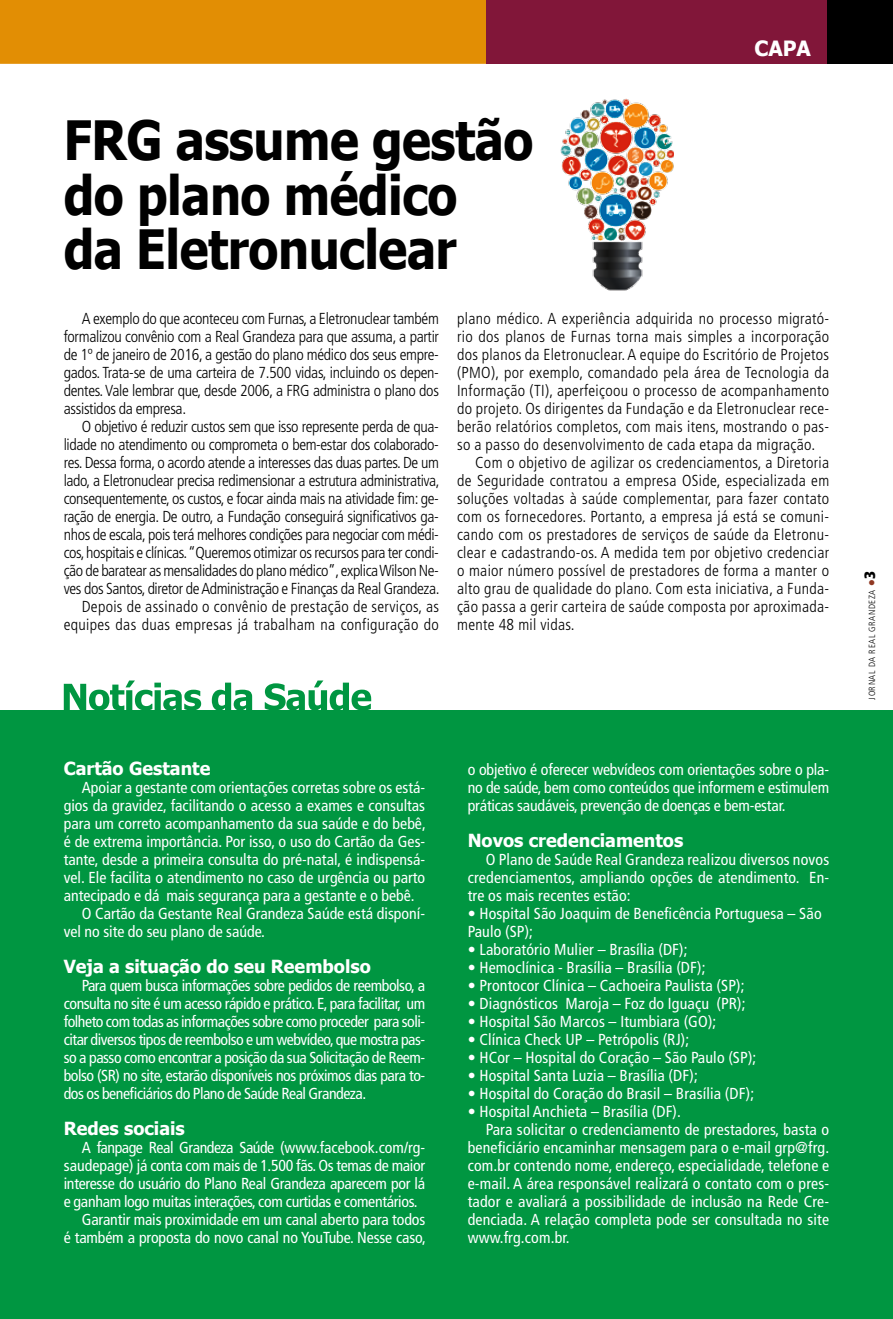
<style>
.page{position:relative;width:893px;height:1319px;background:#fff}
.page>*{position:absolute;margin:0;border:0;box-sizing:border-box;transform-origin:0 0}
.t1{font:700 54px/54px "Tahoma";letter-spacing:-.01em;color:#000;scale:.9 1}
.t2{font:700 21px "Tahoma";color:#fff}
.t3{font:700 18px "Tahoma";color:#fff}
.t4{font:condensed 15.9px/18px "Frutiger";color:#fff;text-align:justify}
.t5{font:300 condensed 15.9px/18px "Frutiger";letter-spacing:.02em;color:#000;text-align:justify}
.t6{font:300 condensed 15.9px/18px "Frutiger";letter-spacing:-.025em;color:#000;text-align:right}
.t7{font:condensed 15.9px "Frutiger";letter-spacing:-.02em;color:#fff}
.t8{font:condensed 15.9px "Frutiger";letter-spacing:-.03em;color:#fff}
.t9{font:300 condensed 9px "Frutiger";letter-spacing:.06em;color:#000}
.s1{color:#903822}
.s2{font-weight:900;font-size:15px}
</style>
<div class="page">
<div style="left:0;top:0;width:487px;height:64px;background:#e28e04"></div>
<img style="left:560px;top:98px;width:113px;height:193px">
<div style="left:0;top:710px;width:893px;height:608px;background:#009641"></div>
<div style="left:487px;top:0;width:406px;height:64px;background:#811639"></div>
<div style="left:827px;top:0;width:66px;height:64px;background:#000"></div>
<svg style="left:64px;top:680px;width:307px;height:30px"></svg>
<h1 class="t1" style="left:64px;top:116px;width:523px">FRG assume gestão do plano médico<br>da Eletronuclear</h1>
<h2 class="t2" style="left:754px;top:33px;width:15px">capa</h2>
<p class="t5" style="left:64px;top:310px;width:377px;text-indent:18px">A exemplo do que aconteceu com Furnas, a Eletronuclear também formalizou convênio com a Real Grandeza para que assuma, a partir de 1º de janeiro de 2016, a gestão do plano médico dos seus empre&shy;gados. Trata-se de uma carteira de 7.500 vidas, incluindo os depen&shy;dentes. Vale lembrar que, desde 2006, a FRG administra o plano dos assistidos da empresa.</p>
<p class="t6" style="left:64px;top:418px;width:377px">O objetivo é reduzir custos sem que isso represente perda de qua&shy;lidade no atendimento ou comprometa o bem-estar dos colaborado&shy;res. Dessa forma, o acordo atende a interesses das duas partes. De um lado, a Eletronuclear precisa redimensionar a estrutura administrativa, consequentemente, os custos, e focar ainda mais na atividade fim: ge&shy;ração de energia. De outro, a Fundação conseguirá significativos ga&shy;nhos de escala, pois terá melhores condições para negociar com médi&shy;cos, hospitais e clínicas. “Queremos otimizar os recursos para ter condi&shy;ção de baratear as mensalidades do plano médico”, explica Wilson Ne&shy;ves dos Santos, diretor de Administração e Finanças da Real Grandeza.<br>Depois de assinado o convênio de prestação de serviços, as equipes das duas empresas já trabalham na configuração do</p>
<p class="t5" style="left:457px;top:310px;width:374px">plano médico. A experiência adquirida no processo migrató-</p>
<p class="t5" style="left:457px;top:328px;width:374px">rio dos planos de Furnas torna mais simples a incorporação</p>
<p class="t5" style="left:457px;top:346px;width:374px">dos planos da Eletronuclear. A equipe do Escritório de Projetos</p>
<p class="t5" style="left:457px;top:364px;width:374px">(PMO), por exemplo, comandado pela área de Tecnologia da</p>
<p class="t5" style="left:457px;top:382px;width:374px">Informação (TI), aperfeiçoou o processo de acompanhamento</p>
<p class="t5" style="left:457px;top:400px;width:374px">do projeto. Os dirigentes da Fundação e da Eletronuclear rece-</p>
<p class="t5" style="left:457px;top:418px;width:374px">berão relatórios completos, com mais itens, mostrando o pas-</p>
<p class="t5" style="left:457px;top:436px;width:359px">so a passo do desenvolvimento de cada etapa da migração.</p>
<p class="t5" style="left:475px;top:454px;width:356px">Com o objetivo de agilizar os credenciamentos, a Diretoria</p>
<p class="t5" style="left:457px;top:472px;width:374px">de Seguridade contratou a empresa OSide, especializada em</p>
<p class="t5" style="left:457px;top:490px;width:374px">soluções voltadas à saúde complementar, para fazer contato</p>
<p class="t5" style="left:457px;top:508px;width:374px">com os fornecedores. Portanto, a empresa já está se comuni-</p>
<p class="t5" style="left:457px;top:526px;width:374px">cando com os prestadores de serviços de saúde da Eletronu-</p>
<p class="t5" style="left:457px;top:544px;width:374px">clear e cadastrando-os. A medida tem por objetivo credenciar</p>
<p class="t5" style="left:457px;top:562px;width:374px">o maior número possível de prestadores de forma a manter o</p>
<p class="t5" style="left:457px;top:580px;width:374px">alto grau de qualidade do plano. Com esta iniciativa, a Funda-</p>
<p class="t5" style="left:457px;top:598px;width:374px">ção passa a gerir carteira de saúde composta por aproximada-</p>
<p class="t5" style="left:457px;top:616px;width:119px">mente 48 mil vidas.</p>
<p class="t3" style="left:64px;top:755px;width:148px">Cartão Gestante</p>
<p class="t4" style="left:82px;top:778px;width:345px">Apoiar a gestante com orientações corretas sobre os está-</p>
<p class="t4" style="left:64px;top:796px;width:363px">gios da gravidez, facilitando o acesso a exames e consultas</p>
<p class="t4" style="left:64px;top:814px;width:364px">para um correto acompanhamento da sua saúde e do bebê,</p>
<p class="t4" style="left:64px;top:832px;width:363px">é de extrema importância. Por isso, o uso do Cartão da Ges-</p>
<p class="t4" style="left:64px;top:850px;width:363px">tante, desde a primeira consulta do pré-natal, é indispensá-</p>
<p class="t4" style="left:64px;top:868px;width:363px">vel. Ele facilita o atendimento no caso de urgência ou parto</p>
<p class="t4" style="left:64px;top:886px;width:352px">antecipado e dá mais segurança para a gestante e o bebê.</p>
<p class="t4" style="left:82px;top:904px;width:345px">O Cartão da Gestante Real Grandeza Saúde está disponí-</p>
<p class="t4" style="left:64px;top:922px;width:203px">vel no site do seu plano de saúde.</p>
<p class="t3" style="left:64px;top:953px;width:309px">Veja a situação do seu Reembolso</p>
<p class="t4" style="left:64px;top:976px;width:363px;text-indent:18px">Para quem busca informações sobre pedidos de reembolso, a consulta no site é um acesso rápido e prático. E, para facilitar, um folheto com todas as informações sobre como proceder para soli&shy;citar diversos tipos de reembolso e um webvídeo, que mostra pas&shy;so a passo como encontrar a posição da sua Solicitação de Reem&shy;bolso (SR) no site, estarão disponíveis nos próximos dias para to&shy;dos os beneficiários do Plano de Saúde Real Grandeza.</p>
<p class="t3" style="left:64px;top:1115px;width:123px">Redes sociais</p>
<p class="t8" style="left:82px;top:1137px;width:345px">A fanpage Real Grandeza Saúde (www.facebook.com/rg-</p>
<p class="t7" style="left:64px;top:1155px;width:363px">saudepage) já conta com mais de 1.500 fãs. Os temas de maior</p>
<p class="t7" style="left:64px;top:1173px;width:363px">interesse do usuário do Plano Real Grandeza aparecem por lá</p>
<p class="t7" style="left:64px;top:1191px;width:355px">e ganham logo muitas interações, com curtidas e comentários.</p>
<p class="t4" style="left:82px;top:1210px;width:345px">Garantir mais proximidade em um canal aberto para todos</p>
<p class="t4" style="left:64px;top:1228px;width:364px">é também a proposta do novo canal no YouTube. Nesse caso,</p>
<p class="t4" style="left:468px;top:760px;width:363px">o objetivo é oferecer webvídeos com orientações sobre o pla&shy;no de saúde, bem como conteúdos que informem e estimulem práticas saudáveis, prevenção de doenças e bem-estar.</p>
<p class="t3" style="left:468px;top:827px;width:217px">Novos credenciamentos</p>
<p class="t4" style="left:468px;top:850px;width:363px;text-indent:18px">O Plano de Saúde Real Grandeza realizou diversos novos credenciamentos, ampliando opções de atendimento. En&shy;tre os mais recentes estão:</p>
<p class="t4" style="left:468px;top:904px;width:355px">• Hospital São Joaquim de Beneficência Portuguesa – São<br>Paulo (SP);</p>
<p class="t4" style="left:468px;top:940px;width:221px">• Laboratório Mulier – Brasília (DF);</p>
<p class="t4" style="left:468px;top:958px;width:239px">• Hemoclínica - Brasília – Brasília (DF);</p>
<p class="t4" style="left:468px;top:976px;width:278px">• Prontocor Clínica – Cachoeira Paulista (SP);</p>
<p class="t4" style="left:468px;top:994px;width:279px">• Diagnósticos Maroja – Foz do Iguaçu (PR);</p>
<p class="t4" style="left:468px;top:1012px;width:250px">• Hospital São Marcos – Itumbiara (GO);</p>
<p class="t4" style="left:468px;top:1030px;width:223px">• Clínica Check UP – Petrópolis (RJ);</p>
<p class="t4" style="left:468px;top:1048px;width:290px">• HCor – Hospital do Coração – São Paulo (SP);</p>
<p class="t4" style="left:468px;top:1066px;width:232px">• Hospital Santa Luzia – Brasília (DF);</p>
<p class="t4" style="left:468px;top:1084px;width:288px">• Hospital do Coração do Brasil – Brasília (DF);</p>
<p class="t4" style="left:468px;top:1102px;width:215px">• Hospital Anchieta – Brasília (DF).</p>
<p class="t4" style="left:486px;top:1120px;width:345px">Para solicitar o credenciamento de prestadores, basta o</p>
<p class="t4" style="left:468px;top:1138px;width:363px">beneficiário encaminhar mensagem para o e-mail grp@frg.</p>
<p class="t4" style="left:468px;top:1156px;width:363px">com.br contendo nome, endereço, especialidade, telefone e</p>
<p class="t4" style="left:468px;top:1174px;width:363px">e-mail. A área responsável realizará o contato com o pres-</p>
<p class="t4" style="left:468px;top:1192px;width:363px">tador e avaliará a possibilidade de inclusão na Rede Cre-</p>
<p class="t4" style="left:468px;top:1210px;width:363px">denciada. A relação completa pode ser consultada no site</p>
<p class="t4" style="left:468px;top:1228px;width:103px">www.frg.com.br.</p>
<p class="t9" style="left:867px;top:699px;width:130px;rotate:-90deg">Jornal da Real Grandeza <span class="s1">●</span><span class="s2">3</span></p>
<p class="t9" style="left:867px;top:723px;width:130px;rotate:-90deg">Jornal da Real Gr ndeza <span class="s1">●</span><span class="s2">3</span></p>
</div>
